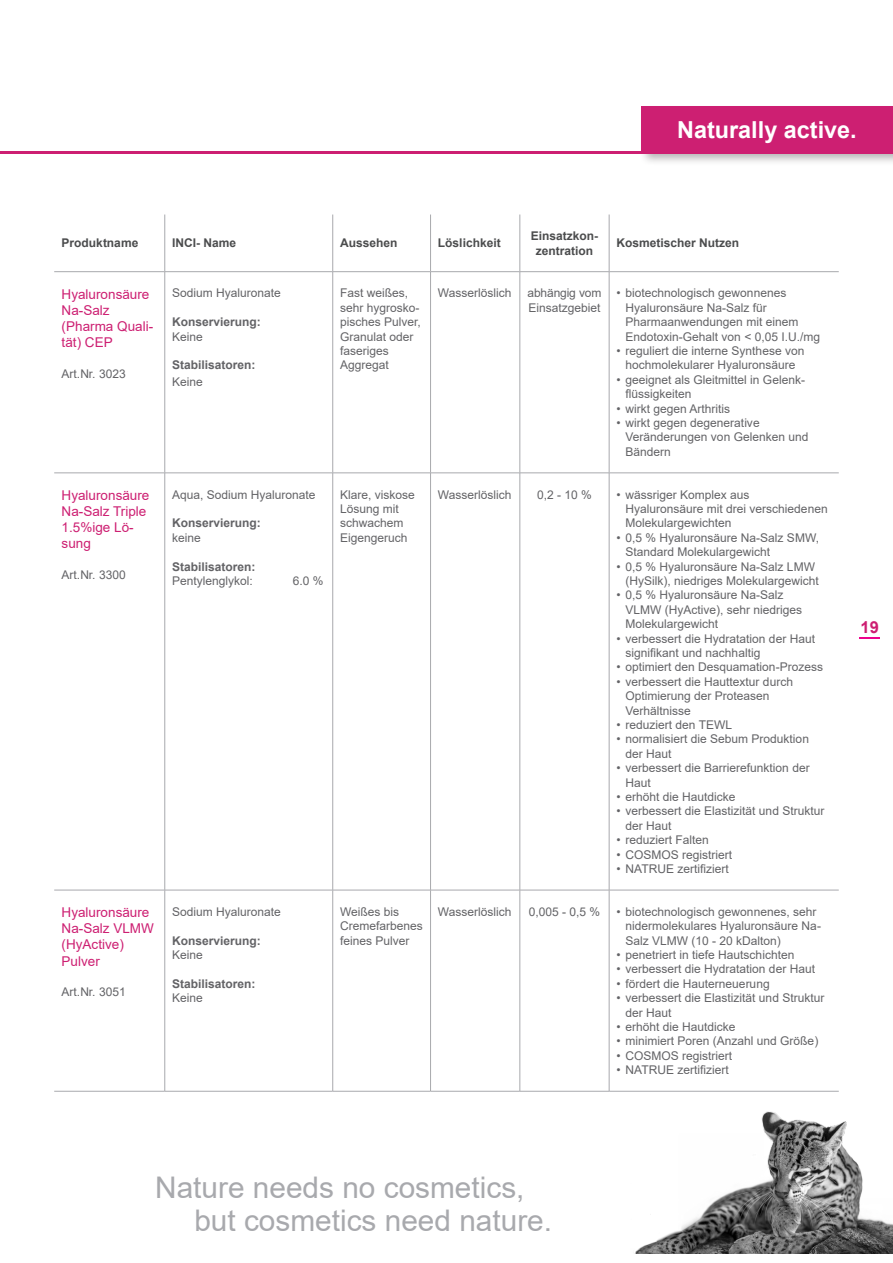
<style>
.page{position:relative;width:893px;height:1263px;background:#fff}
.page>*{position:absolute;margin:0;border:0;box-sizing:border-box;transform-origin:0 0}
.t1{font:29.85px/33px "Arial";color:#a8a9ad}
.t2{font:700 23.4px "Arial";color:#fff}
.t3{font:700 16.5px "Arial";color:#cd1f72}
.t4{font:13.5px/16.2px "Arial";color:#cd1f72}
.t5{font:12px/14.4px "Arial";color:#636366}
.t6{font:700 12px "Arial";color:#636366}
.t7{font:700 12px/14.4px "Arial";color:#4b4c4d;text-align:center}
</style>
<div class="page">
<div style="left:639px;top:104px;width:254px;height:62px;background:#231f20;opacity:.34"></div>
<div style="left:641px;top:106px;width:252px;height:46px;background:#cd1f72"></div>
<hr style="left:0;top:151px;width:893px;height:3px;background:#cd1f72">
<svg style="left:859px;top:637px;width:21px;height:1px"></svg>
<hr style="left:332px;top:215px;width:1px;height:56px;background:#a8a9ad">
<hr style="left:430px;top:215px;width:1px;height:56px;background:#a8a9ad">
<hr style="left:520px;top:215px;width:1px;height:56px;background:#a8a9ad">
<hr style="left:609px;top:215px;width:1px;height:56px;background:#a8a9ad">
<hr style="left:332px;top:272px;width:1px;height:201px;background:#a8a9ad">
<hr style="left:430px;top:272px;width:1px;height:201px;background:#a8a9ad">
<hr style="left:520px;top:272px;width:1px;height:201px;background:#a8a9ad">
<hr style="left:609px;top:272px;width:1px;height:201px;background:#a8a9ad">
<hr style="left:332px;top:473px;width:1px;height:417px;background:#a8a9ad">
<hr style="left:430px;top:473px;width:1px;height:417px;background:#a8a9ad">
<hr style="left:520px;top:473px;width:1px;height:417px;background:#a8a9ad">
<hr style="left:609px;top:473px;width:1px;height:417px;background:#a8a9ad">
<hr style="left:332px;top:890px;width:1px;height:201px;background:#a8a9ad">
<hr style="left:430px;top:890px;width:1px;height:201px;background:#a8a9ad">
<hr style="left:520px;top:890px;width:1px;height:201px;background:#a8a9ad">
<hr style="left:609px;top:890px;width:1px;height:201px;background:#a8a9ad">
<hr style="left:54px;top:271px;width:111px;height:1px;background:#a8a9ad">
<hr style="left:165px;top:271px;width:168px;height:1px;background:#a8a9ad">
<hr style="left:333px;top:271px;width:98px;height:1px;background:#a8a9ad">
<hr style="left:431px;top:271px;width:89px;height:1px;background:#a8a9ad">
<hr style="left:520px;top:271px;width:89px;height:1px;background:#a8a9ad">
<hr style="left:609px;top:271px;width:230px;height:1px;background:#a8a9ad">
<hr style="left:54px;top:473px;width:111px;height:1px;background:#a8a9ad">
<hr style="left:165px;top:473px;width:168px;height:1px;background:#a8a9ad">
<hr style="left:333px;top:473px;width:98px;height:1px;background:#a8a9ad">
<hr style="left:431px;top:473px;width:89px;height:1px;background:#a8a9ad">
<hr style="left:520px;top:473px;width:89px;height:1px;background:#a8a9ad">
<hr style="left:609px;top:473px;width:230px;height:1px;background:#a8a9ad">
<hr style="left:54px;top:890px;width:111px;height:1px;background:#a8a9ad">
<hr style="left:165px;top:890px;width:168px;height:1px;background:#a8a9ad">
<hr style="left:333px;top:890px;width:98px;height:1px;background:#a8a9ad">
<hr style="left:431px;top:890px;width:89px;height:1px;background:#a8a9ad">
<hr style="left:520px;top:890px;width:89px;height:1px;background:#a8a9ad">
<hr style="left:609px;top:890px;width:230px;height:1px;background:#a8a9ad">
<hr style="left:54px;top:1091px;width:111px;height:1px;background:#a8a9ad">
<hr style="left:165px;top:1091px;width:168px;height:1px;background:#a8a9ad">
<hr style="left:333px;top:1091px;width:98px;height:1px;background:#a8a9ad">
<hr style="left:431px;top:1091px;width:89px;height:1px;background:#a8a9ad">
<hr style="left:520px;top:1091px;width:89px;height:1px;background:#a8a9ad">
<hr style="left:609px;top:1091px;width:230px;height:1px;background:#a8a9ad">
<hr style="left:165px;top:215px;width:1px;height:56px;background:#a8a9ad">
<hr style="left:165px;top:272px;width:1px;height:201px;background:#a8a9ad">
<hr style="left:165px;top:473px;width:1px;height:417px;background:#a8a9ad">
<hr style="left:165px;top:890px;width:1px;height:201px;background:#a8a9ad">
<img style="left:635px;top:1112px;width:258px;height:141px">
<h2 class="t2" style="left:677px;top:113px;width:181px">Naturally active.</h2>
<p class="t7" style="left:62px;top:236px;width:78px">Produktname</p>
<p class="t7" style="left:172px;top:236px;width:66px">INCI- Name</p>
<p class="t7" style="left:340px;top:236px;width:59px">Aussehen</p>
<p class="t7" style="left:438px;top:236px;width:64px">Löslichkeit</p>
<p class="t7" style="left:531px;top:229px;width:69px">Einsatzkon&shy;zentration</p>
<p class="t7" style="left:617px;top:236px;width:124px">Kosmetischer Nutzen</p>
<p class="t4" style="left:62px;top:286px;width:89px">Hyaluronsäure</p>
<p class="t4" style="left:62px;top:302px;width:50px">Na-Salz</p>
<p class="t4" style="left:62px;top:318px;width:93px">(Pharma Quali&shy;tät) CEP</p>
<p class="t5" style="left:62px;top:366px;width:66px">Art.Nr. 3023</p>
<p class="t5" style="left:172px;top:286px;width:110px">Sodium Hyaluronate</p>
<p class="t6" style="left:172px;top:314px;width:90px">Konservierung:</p>
<p class="t5" style="left:172px;top:329px;width:32px">Keine</p>
<p class="t6" style="left:172px;top:357px;width:85px">Stabilisatoren:</p>
<p class="t5" style="left:172px;top:374px;width:32px">Keine</p>
<p class="t5" style="left:438px;top:286px;width:75px">Wasserlöslich</p>
<p class="t5" style="left:527px;top:286px;width:76px">abhängig vom</p>
<p class="t5" style="left:528px;top:300px;width:74px">Einsatzgebiet</p>
<p class="t5" style="left:340px;top:286px;width:82px">Fast weißes, sehr hygrosko&shy;pisches Pulver,<br>Granulat oder faseriges</p>
<p class="t5" style="left:340px;top:358px;width:50px">Aggregat</p>
<p class="t5" style="left:626px;top:286px;width:196px;text-indent:-9px">• biotechnologisch gewonnenes<br>Hyaluronsäure Na-Salz für<br>Pharmaanwendungen mit einem<br>Endotoxin-Gehalt von &lt; 0,05 I.U./mg</p>
<p class="t5" style="left:617px;top:344px;width:189px;text-align:center">• reguliert die interne Synthese von hochmolekularer Hyaluronsäure</p>
<p class="t5" style="left:626px;top:372px;width:181px;text-indent:-9px">• geeignet als Gleitmittel in Gelenk&shy;flüssigkeiten</p>
<p class="t5" style="left:617px;top:401px;width:115px">• wirkt gegen Arthritis</p>
<p class="t5" style="left:626px;top:416px;width:184px;text-indent:-9px">• wirkt gegen degenerative<br>Veränderungen von Gelenken und<br>Bändern</p>
<p class="t4" style="left:62px;top:487px;width:89px">Hyaluronsäure<br>Na-Salz Triple<br>1.5%ige Lö&shy;sung</p>
<p class="t5" style="left:62px;top:567px;width:66px">Art.Nr. 3300</p>
<p class="t4" style="left:62px;top:904px;width:89px">Hyaluronsäure</p>
<p class="t4" style="left:62px;top:920px;width:94px">Na-Salz VLMW</p>
<p class="t4" style="left:62px;top:936px;width:64px">(HyActive)<br>Pulver</p>
<p class="t5" style="left:62px;top:985px;width:66px">Art.Nr. 3051</p>
<p class="t5" style="left:172px;top:487px;width:145px">Aqua, Sodium Hyaluronate</p>
<p class="t6" style="left:172px;top:515px;width:90px">Konservierung:</p>
<p class="t5" style="left:172px;top:530px;width:30px">keine</p>
<p class="t6" style="left:172px;top:558px;width:85px">Stabilisatoren:</p>
<p class="t5" style="left:172px;top:573px;width:82px">Pentylenglykol:</p>
<p class="t5" style="left:293px;top:573px;width:32px">6.0 %</p>
<p class="t5" style="left:172px;top:904px;width:110px">Sodium Hyaluronate</p>
<p class="t6" style="left:172px;top:932px;width:90px">Konservierung:</p>
<p class="t5" style="left:172px;top:947px;width:32px">Keine</p>
<p class="t6" style="left:172px;top:975px;width:85px">Stabilisatoren:</p>
<p class="t5" style="left:172px;top:991px;width:32px">Keine</p>
<p class="t5" style="left:340px;top:487px;width:76px">Klare, viskose<br>Lösung mit schwachem<br>Eigengeruch</p>
<p class="t5" style="left:438px;top:487px;width:75px">Wasserlöslich</p>
<p class="t5" style="left:537px;top:487px;width:56px">0,2 - 10 %</p>
<p class="t5" style="left:626px;top:487px;width:204px;text-indent:-9px">• wässriger Komplex aus<br>Hyaluronsäure mit drei verschiedenen<br>Molekulargewichten</p>
<p class="t5" style="left:626px;top:530px;width:195px;text-indent:-9px">• 0,5 % Hyaluronsäure Na-Salz SMW,<br>Standard Molekulargewicht</p>
<p class="t5" style="left:626px;top:559px;width:195px;text-indent:-9px">• 0,5 % Hyaluronsäure Na-Salz LMW (HySilk), niedriges Molekulargewicht</p>
<p class="t5" style="left:626px;top:588px;width:178px;text-indent:-9px">• 0,5 % Hyaluronsäure Na-Salz<br>VLMW (HyActive), sehr niedriges<br>Molekulargewicht</p>
<p class="t5" style="left:626px;top:631px;width:191px;text-indent:-9px">• verbessert die Hydratation der Haut signifikant und nachhaltig</p>
<p class="t5" style="left:617px;top:660px;width:208px">• optimiert den Desquamation-Prozess</p>
<p class="t5" style="left:626px;top:674px;width:169px;text-indent:-9px">• verbessert die Hauttextur durch<br>Optimierung der Proteasen<br>Verhältnisse</p>
<p class="t5" style="left:617px;top:717px;width:117px">• reduziert den TEWL</p>
<p class="t5" style="left:626px;top:732px;width:185px;text-indent:-9px">• normalisiert die Sebum Produktion der Haut</p>
<p class="t5" style="left:626px;top:761px;width:186px;text-indent:-9px">• verbessert die Barrierefunktion der<br>Haut</p>
<p class="t5" style="left:617px;top:789px;width:121px">• erhöht die Hautdicke</p>
<p class="t5" style="left:626px;top:804px;width:200px;text-indent:-9px">• verbessert die Elastizität und Struktur der Haut</p>
<p class="t5" style="left:617px;top:833px;width:94px">• reduziert Falten</p>
<p class="t5" style="left:617px;top:847px;width:117px">• COSMOS registriert</p>
<p class="t5" style="left:617px;top:861px;width:114px">• NATRUE zertifiziert</p>
<p class="t5" style="left:340px;top:904px;width:61px">Weißes bis</p>
<p class="t5" style="left:340px;top:919px;width:84px">Cremefarbenes</p>
<p class="t5" style="left:340px;top:933px;width:71px">feines Pulver</p>
<p class="t5" style="left:438px;top:904px;width:75px">Wasserlöslich</p>
<p class="t5" style="left:529px;top:904px;width:73px">0,005 - 0,5 %</p>
<p class="t5" style="left:626px;top:904px;width:197px;text-indent:-9px">• biotechnologisch gewonnenes, sehr nidermolekulares Hyaluronsäure Na-<br>Salz VLMW (10 - 20 kDalton)</p>
<p class="t5" style="left:617px;top:947px;width:179px">• penetriert in tiefe Hautschichten</p>
<p class="t5" style="left:617px;top:962px;width:200px">• verbessert die Hydratation der Haut</p>
<p class="t5" style="left:617px;top:976px;width:155px">• fördert die Hauterneuerung</p>
<p class="t5" style="left:626px;top:991px;width:200px;text-indent:-9px">• verbessert die Elastizität und Struktur der Haut</p>
<p class="t5" style="left:617px;top:1019px;width:121px">• erhöht die Hautdicke</p>
<p class="t5" style="left:617px;top:1034px;width:203px">• minimiert Poren (Anzahl und Größe)</p>
<p class="t5" style="left:617px;top:1048px;width:117px">• COSMOS registriert</p>
<p class="t5" style="left:617px;top:1063px;width:114px">• NATRUE zertifiziert</p>
<h3 class="t3" style="left:861px;top:616px;width:20px">19</h3>
<h1 class="t1" style="left:194px;top:1170px;width:359px;text-indent:-39px">Nature needs no cosmetics, but cosmetics need nature.</h1>
</div>
